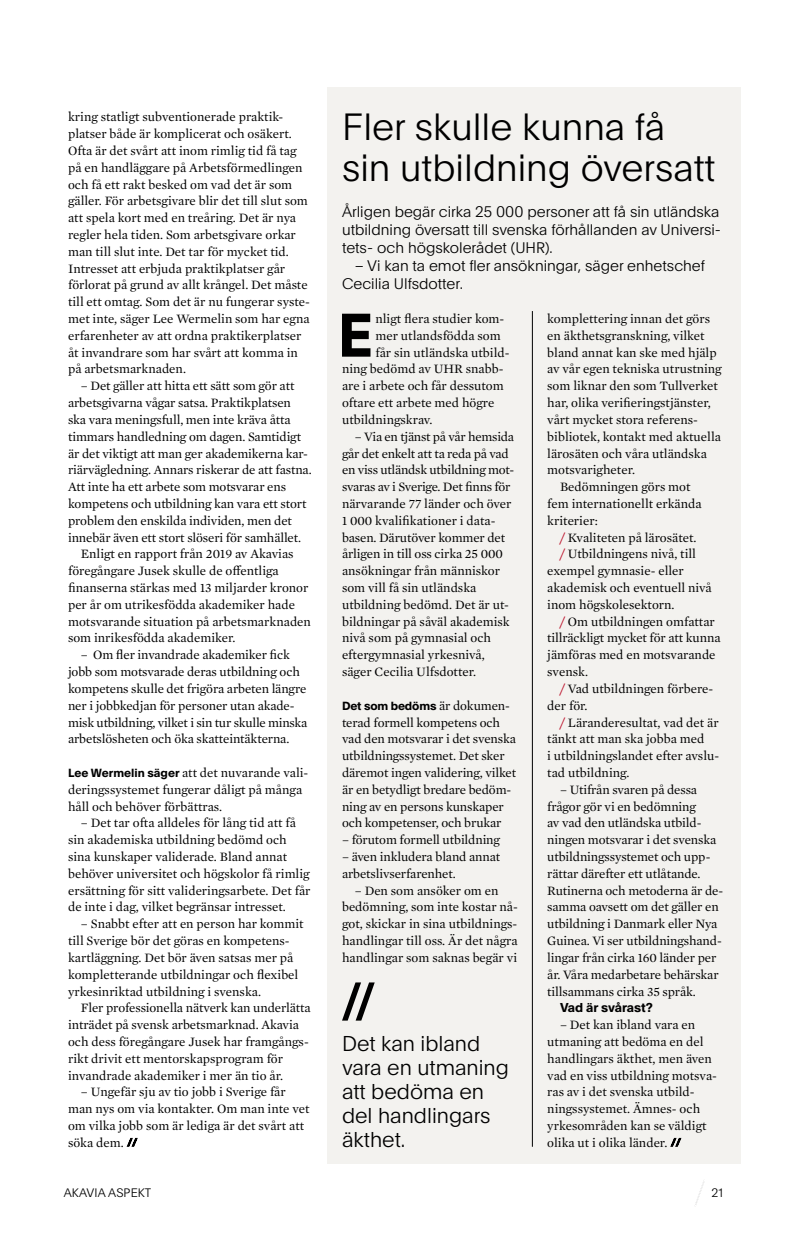
<style>
.page{position:relative;width:787px;height:1234px;background:#fff}
.page>*{position:absolute;margin:0;border:0;box-sizing:border-box;transform-origin:0 0}
.t1{font:700 60px "Plain";color:#000}
.t2{font:100 37.05px/40.7px "Plain";color:#000}
.t3{font:100 21px/24px "Plain";color:#000}
.t4{font:100 15px/18px "Plain";color:#000;text-align:justify}
.t5{font:13.05px/16.8px "Mercury Text G1";color:#000}
.t6{font:700 12.6px "Plain";color:#000}
.t7{font:100 12px "Plain";letter-spacing:.01em;color:#000}
.t8{font:700 11.55px "Plain";letter-spacing:-.01em;color:#000}
.s1{font-family:"Plain";font-weight:700;font-size:11.55px}
.s2{font-family:"Mercury Text G1";font-weight:400;font-size:13.05px}
.s3{font-weight:700;color:#bc132c}
</style>
<div class="page">
<svg style="left:695px;top:1180px;width:9px;height:25px"></svg>
<div style="left:327px;top:88px;width:413px;height:1075px;background:#f3f2ef"></div>
<svg style="left:126px;top:1137px;width:12px;height:10px"></svg>
<svg style="left:342px;top:982px;width:33px;height:39px"></svg>
<hr style="left:532px;top:311px;width:1px;height:835px;background:#000">
<svg style="left:670px;top:1137px;width:12px;height:10px"></svg>
<p class="t5" style="left:68px;top:108px;width:243px">kring statligt subventionerade praktik&shy;platser både är komplicerat och osäkert.<br>Ofta är det svårt att inom rimlig tid få tag på en handläggare på Arbetsförmedlingen och få ett rakt besked om vad det är som gäller. För arbetsgivare blir det till slut som att spela kort med en treåring. Det är nya regler hela tiden. Som arbetsgivare orkar man till slut inte. Det tar för mycket tid.<br>Intresset att erbjuda praktikplatser går förlorat på grund av allt krångel. Det måste till ett omtag. Som det är nu fungerar syste&shy;met inte, säger Lee Wermelin som har egna erfarenheter av att ordna praktikerplatser åt invandrare som har svårt att komma in på arbetsmarknaden.</p>
<p class="t5" style="left:81px;top:377px;width:215px">– Det gäller att hitta ett sätt som gör att</p>
<p class="t5" style="left:68px;top:393px;width:224px">arbetsgivarna vågar satsa. Praktikplatsen</p>
<p class="t5" style="left:68px;top:410px;width:224px">ska vara meningsfull, men inte kräva åtta</p>
<p class="t5" style="left:68px;top:427px;width:234px">timmars handledning om dagen. Samtidigt</p>
<p class="t5" style="left:68px;top:444px;width:241px">är det viktigt att man ger akademikerna kar-</p>
<p class="t5" style="left:68px;top:461px;width:245px">riärvägledning. Annars riskerar de att fastna.</p>
<p class="t5" style="left:68px;top:477px;width:219px">Att inte ha ett arbete som motsvarar ens</p>
<p class="t5" style="left:68px;top:494px;width:240px">kompetens och utbildning kan vara ett stort</p>
<p class="t5" style="left:68px;top:511px;width:225px">problem den enskilda individen, men det</p>
<p class="t5" style="left:68px;top:528px;width:234px">innebär även ett stort slöseri för samhället.</p>
<p class="t5" style="left:81px;top:545px;width:214px">Enligt en rapport från 2019 av Akavias</p>
<p class="t5" style="left:68px;top:561px;width:212px">föregångare Jusek skulle de offentliga</p>
<p class="t5" style="left:68px;top:578px;width:242px">finanserna stärkas med 13 miljarder kronor</p>
<p class="t5" style="left:68px;top:595px;width:228px">per år om utrikesfödda akademiker hade</p>
<p class="t5" style="left:68px;top:612px;width:244px">motsvarande situation på arbetsmarknaden</p>
<p class="t5" style="left:68px;top:629px;width:169px">som inrikesfödda akademiker.</p>
<p class="t5" style="left:68px;top:645px;width:241px;text-indent:13px">– Om fler invandrade akademiker fick jobb som motsvarade deras utbildning och kompetens skulle det frigöra arbeten längre ner i jobbkedjan för personer utan akade&shy;misk utbildning, vilket i sin tur skulle minska arbetslösheten och öka skatteintäkterna.</p>
<p class="t5" style="left:68px;top:763px;width:242px"><span class="s1">Lee Wermelin säger</span> att det nuvarande vali&shy;deringssystemet fungerar dåligt på många håll och behöver förbättras.</p>
<p class="t5" style="left:68px;top:813px;width:244px;text-indent:13px">– Det tar ofta alldeles för lång tid att få sin akademiska utbildning bedömd och sina kunskaper validerade. Bland annat behöver universitet och högskolor få rimlig ersättning för sitt valideringsarbete. Det får de inte i dag, vilket begränsar intresset.</p>
<p class="t5" style="left:68px;top:914px;width:237px;text-indent:13px">– Snabbt efter att en person har kommit till Sverige bör det göras en kompetens&shy;kartläggning. Det bör även satsas mer på kompletterande utbildningar och flexibel yrkesinriktad utbildning i svenska.</p>
<p class="t5" style="left:68px;top:998px;width:244px;text-indent:13px">Fler professionella nätverk kan underlätta inträdet på svensk arbetsmarknad. Akavia och dess föregångare Jusek har framgångs&shy;rikt drivit ett mentorskapsprogram för invandrade akademiker i mer än tio år.</p>
<p class="t5" style="left:68px;top:1082px;width:243px;text-indent:13px">– Ungefär sju av tio jobb i Sverige får man nys om via kontakter. Om man inte vet om vilka jobb som är lediga är det svårt att söka dem.</p>
<h2 class="t2" style="left:342px;top:105px;width:375px">Fler skulle kunna få sin utbildning översatt</h2>
<p class="t4" style="left:342px;top:202px;width:380px">Årligen begär cirka 25 000 personer att få sin utländska utbildning översatt till svenska förhållanden av Universi&shy;tets- och högskolerådet (UHR).</p>
<p class="t4" style="left:342px;top:256px;width:364px;text-indent:13px">– Vi kan ta emot fler ansökningar, säger enhetschef<br>Cecilia Ulfsdotter.</p>
<h1 class="t1" style="left:337px;top:292px;width:37px">E</h1>
<p class="t5" style="left:375px;top:309px;width:130px">nligt flera studier kom-</p>
<p class="t5" style="left:375px;top:326px;width:127px">mer utlandsfödda som</p>
<p class="t5" style="left:375px;top:343px;width:135px">får sin utländska utbild-</p>
<p class="t5" style="left:342px;top:360px;width:163px">ning bedömd av UHR snabb-</p>
<p class="t5" style="left:342px;top:377px;width:163px">are i arbete och får dessutom</p>
<p class="t5" style="left:342px;top:393px;width:154px">oftare ett arbete med högre</p>
<p class="t5" style="left:342px;top:410px;width:92px">utbildningskrav.</p>
<p class="t5" style="left:342px;top:427px;width:174px;text-indent:13px">– Via en tjänst på vår hemsida går det enkelt att ta reda på vad en viss utländsk utbildning mot&shy;svaras av i Sverige. Det finns för närvarande 77 länder och över<br>1 000 kvalifikationer i data&shy;basen. Därutöver kommer det årligen in till oss cirka 25 000 ansökningar från människor som vill få sin utländska utbildning bedömd. Det är ut&shy;bildningar på såväl akademisk nivå som på gymnasial och eftergymnasial yrkesnivå, säger Cecilia Ulfsdotter.</p>
<p class="t8" style="left:342px;top:697px;width:169px">Det som bedöms <span class="s2">är dokumen-</span></p>
<p class="t5" style="left:342px;top:713px;width:176px">terad formell kompetens och vad den motsvarar i det svenska utbildningssystemet. Det sker däremot ingen validering, vilket är en betydligt bredare bedöm&shy;ning av en persons kunskaper och kompetenser, och brukar</p>
<p class="t5" style="left:342px;top:830px;width:159px">– förutom formell utbildning</p>
<p class="t5" style="left:342px;top:847px;width:160px">– även inkludera bland annat arbetslivserfarenhet.</p>
<p class="t5" style="left:342px;top:881px;width:177px;text-align:center">– Den som ansöker om en bedömning, som inte kostar nå&shy;got, skickar in sina utbildnings&shy;handlingar till oss. Är det några handlingar som saknas begär vi</p>
<h3 class="t3" style="left:342px;top:1030px;width:168px">Det kan ibland vara en utmaning att bedöma en del handlingars äkthet.</h3>
<p class="t5" style="left:547px;top:309px;width:164px">komplettering innan det görs</p>
<p class="t5" style="left:547px;top:326px;width:159px">en äkthetsgranskning, vilket</p>
<p class="t5" style="left:547px;top:343px;width:171px">bland annat kan ske med hjälp</p>
<p class="t5" style="left:547px;top:360px;width:176px">av vår egen tekniska utrustning</p>
<p class="t5" style="left:547px;top:377px;width:172px">som liknar den som Tullverket</p>
<p class="t5" style="left:547px;top:393px;width:165px">har, olika verifieringstjänster,</p>
<p class="t5" style="left:547px;top:410px;width:152px">vårt mycket stora referens-</p>
<p class="t5" style="left:547px;top:427px;width:175px">bibliotek, kontakt med aktuella</p>
<p class="t5" style="left:547px;top:444px;width:161px">lärosäten och våra utländska</p>
<p class="t5" style="left:547px;top:461px;width:89px">motsvarigheter.</p>
<p class="t5" style="left:560px;top:477px;width:132px">Bedömningen görs mot</p>
<p class="t5" style="left:547px;top:494px;width:156px">fem internationellt erkända</p>
<p class="t5" style="left:547px;top:511px;width:52px">kriterier:</p>
<p class="t5" style="left:560px;top:528px;width:138px"><span class="s3">/</span> Kvaliteten på lärosätet.</p>
<p class="t5" style="left:560px;top:545px;width:137px"><span class="s3">/</span> Utbildningens nivå, till</p>
<p class="t5" style="left:547px;top:561px;width:138px">exempel gymnasie- eller</p>
<p class="t5" style="left:547px;top:578px;width:166px">akademisk och eventuell nivå</p>
<p class="t5" style="left:547px;top:595px;width:129px">inom högskolesektorn.</p>
<p class="t5" style="left:560px;top:612px;width:156px"><span class="s3">/</span> Om utbildningen omfattar</p>
<p class="t5" style="left:547px;top:629px;width:175px">tillräckligt mycket för att kunna</p>
<p class="t5" style="left:547px;top:645px;width:170px">jämföras med en motsvarande</p>
<p class="t5" style="left:547px;top:662px;width:42px">svensk.</p>
<p class="t5" style="left:560px;top:679px;width:155px"><span class="s3">/</span> Vad utbildningen förbere-</p>
<p class="t5" style="left:547px;top:696px;width:42px">der för.</p>
<p class="t5" style="left:560px;top:713px;width:160px"><span class="s3">/</span> Läranderesultat, vad det är</p>
<p class="t5" style="left:547px;top:729px;width:158px">tänkt att man ska jobba med</p>
<p class="t5" style="left:547px;top:746px;width:173px">i utbildningslandet efter avslu-</p>
<p class="t5" style="left:547px;top:763px;width:84px">tad utbildning.</p>
<p class="t5" style="left:547px;top:780px;width:177px;text-indent:13px">– Utifrån svaren på dessa frågor gör vi en bedömning<br>av vad den utländska utbild&shy;ningen motsvarar i det svenska utbildningssystemet och upp&shy;rättar därefter ett utlåtande.<br>Rutinerna och metoderna är de&shy;samma oavsett om det gäller en utbildning i Danmark eller Nya<br>Guinea. Vi ser utbildningshand&shy;lingar från cirka 160 länder per år. Våra medarbetare behärskar tillsammans cirka 35 språk.</p>
<p class="t6" style="left:560px;top:998px;width:94px">Vad är svårast?</p>
<p class="t5" style="left:547px;top:1015px;width:171px;text-indent:13px">– Det kan ibland vara en utmaning att bedöma en del handlingars äkthet, men även vad en viss utbildning motsva&shy;ras av i det svenska utbild&shy;ningssystemet. Ämnes- och yrkesområden kan se väldigt olika ut i olika länder.</p>
<p class="t7" style="left:64px;top:1183px;width:89px">AKAVIA ASPEKT</p>
<p class="t7" style="left:711px;top:1183px;width:13px">21</p>
</div>
